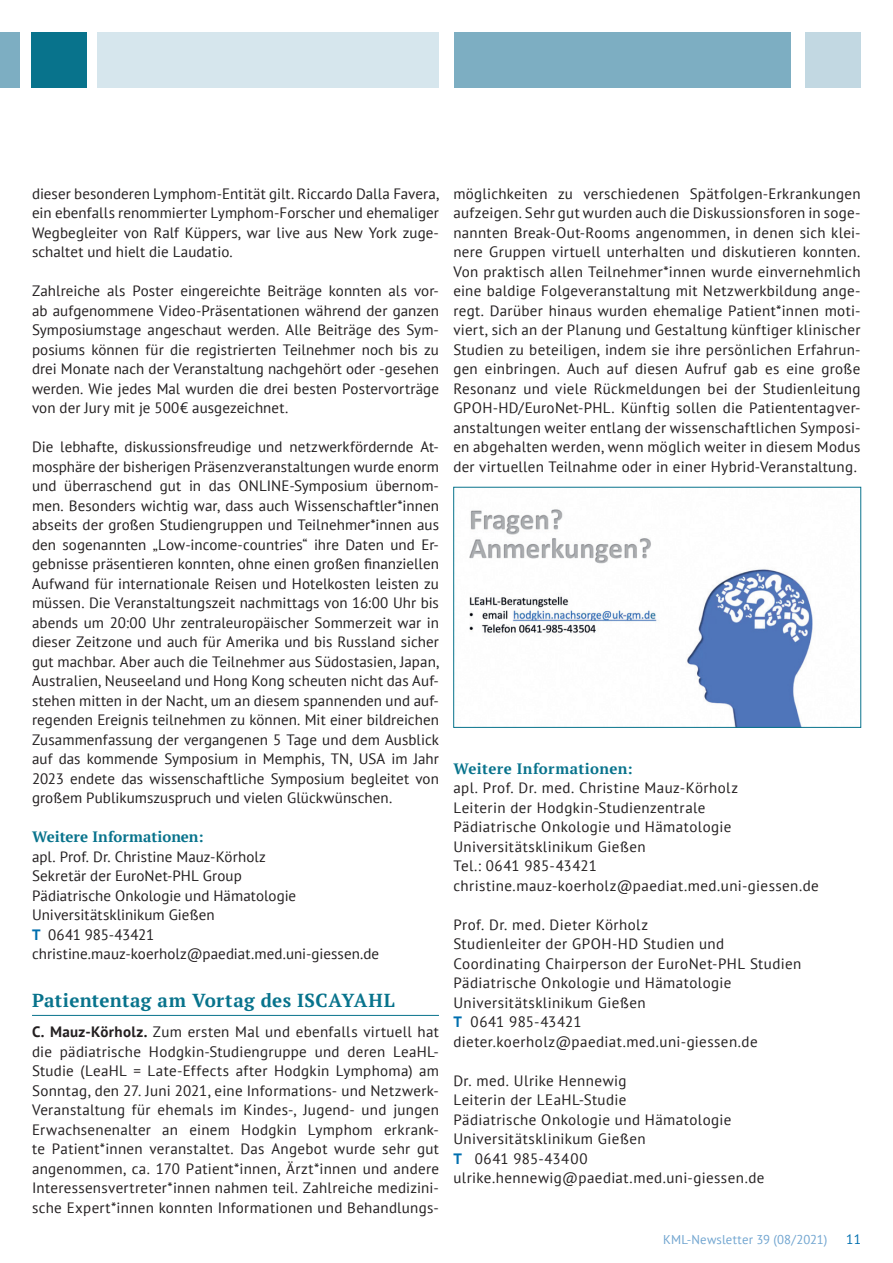
<style>
.page{position:relative;width:893px;height:1263px;background:#fff}
.page>*{position:absolute;margin:0;border:0;box-sizing:border-box;transform-origin:0 0}
.Überschriften_mit_Li{font:700 18.75px "PT Serif";letter-spacing:.015em;color:#08738c}
.NL_BODY_MIT__Einzug{font:15px/19.5px "PT Sans";letter-spacing:.01em;color:#231f20;text-align:justify}
.NL_BODY_OHNE_Einzug{font:15px "PT Sans";letter-spacing:.025em;color:#231f20}
.NL_BODY_OHNE_Einzug-2{font:15px "PT Sans";letter-spacing:.005em;color:#231f20}
.Weitere_Informatione{font:700 15px "PT Serif";letter-spacing:-.005em;color:#08738c}
.Weitere_Informatione-2{font:700 15px "PT Serif";letter-spacing:.015em;color:#08738c}
.NL_BODY_OHNE_Einzug-3{font:15px "PT Sans";letter-spacing:-.02em;color:#231f20}
.t1{font:13.5px "PT Sans";color:#006faf}
.t2{font:12.75px "PT Sans";letter-spacing:.015em;color:#71a5d0}
.s1{font-weight:700;color:#006faf}
.s2{font-weight:700}
</style>
<div class="page">
<hr style="left:32px;top:1015px;width:407px;height:1px;background:#08738c">
<img style="left:469px;top:509px;width:344px;height:217px">
<div style="left:453px;top:487px;width:408px;height:241px;border:1px solid #08738c"></div>
<div style="left:97px;top:32px;width:342px;height:55px;background:#d6e6ed"></div>
<div style="left:0;top:32px;width:20px;height:55px;background:#7daec2"></div>
<div style="left:31px;top:32px;width:55px;height:55px;background:#08738c"></div>
<div style="left:806px;top:32px;width:55px;height:55px;background:#c2d8e2"></div>
<div style="left:454px;top:32px;width:337px;height:55px;background:#7daec2"></div>
<p class="NL_BODY_MIT__Einzug" style="left:32px;top:183px;width:408px">dieser besonderen Lymphom-Entität gilt. Riccardo Dalla Favera, ein ebenfalls renommierter Lymphom-Forscher und ehemaliger Wegbegleiter von Ralf Küppers, war live aus New York zuge&shy;schaltet und hielt die Laudatio.</p>
<p class="NL_BODY_MIT__Einzug" style="left:32px;top:281px;width:408px">Zahlreiche als Poster eingereichte Beiträge konnten als vor&shy;ab aufgenommene Video-Präsentationen während der ganzen Symposiumstage angeschaut werden. Alle Beiträge des Sym&shy;posiums können für die registrierten Teilnehmer noch bis zu drei Monate nach der Veranstaltung nachgehört oder -gesehen werden. Wie jedes Mal wurden die drei besten Postervorträge von der Jury mit je 500€ ausgezeichnet.</p>
<p class="NL_BODY_MIT__Einzug" style="left:32px;top:437px;width:408px">Die lebhafte, diskussionsfreudige und netzwerkfördernde At&shy;mosphäre der bisherigen Präsenzveranstaltungen wurde enorm und überraschend gut in das ONLINE-Symposium übernom&shy;men. Besonders wichtig war, dass auch Wissenschaftler*innen abseits der großen Studiengruppen und Teilnehmer*innen aus den sogenannten „Low-income-countries“ ihre Daten und Er&shy;gebnisse präsentieren konnten, ohne einen großen finanziellen Aufwand für internationale Reisen und Hotelkosten leisten zu müssen. Die Veranstaltungszeit nachmittags von 16:00 Uhr bis abends um 20:00 Uhr zentraleuropäischer Sommerzeit war in dieser Zeitzone und auch für Amerika und bis Russland sicher gut machbar. Aber auch die Teilnehmer aus Südostasien, Japan, Australien, Neuseeland und Hong Kong scheuten nicht das Auf&shy;stehen mitten in der Nacht, um an diesem spannenden und auf&shy;regenden Ereignis teilnehmen zu können. Mit einer bildreichen Zusammenfassung der vergangenen 5 Tage und dem Ausblick auf das kommende Symposium in Memphis, TN, USA im Jahr 2023 endete das wissenschaftliche Symposium begleitet von großem Publikumszuspruch und vielen Glückwünschen.</p>
<p class="Weitere_Informatione" style="left:32px;top:827px;width:173px">Weitere Informationen:</p>
<p class="NL_BODY_OHNE_Einzug-2" style="left:32px;top:847px;width:235px">apl. Prof. Dr. Christine Mauz-Körholz</p>
<p class="NL_BODY_OHNE_Einzug-2" style="left:32px;top:866px;width:211px">Sekretär der EuroNet-PHL Group</p>
<p class="NL_BODY_OHNE_Einzug-2" style="left:32px;top:886px;width:266px">Pädiatrische Onkologie und Hämatologie</p>
<p class="NL_BODY_OHNE_Einzug-2" style="left:32px;top:905px;width:184px">Universitätsklinikum Gießen</p>
<p class="NL_BODY_OHNE_Einzug-3" style="left:32px;top:925px;width:124px"><span class="s1">T</span> 0641 985-43421</p>
<p class="NL_BODY_OHNE_Einzug-2" style="left:32px;top:944px;width:349px">christine.mauz-koerholz@paediat.med.uni-giessen.de</p>
<p class="Überschriften_mit_Li" style="left:32px;top:988px;width:364px">Patiententag am Vortag des ISCAYAHL</p>
<p class="NL_BODY_MIT__Einzug" style="left:32px;top:1022px;width:408px"><span class="s2">C. Mauz-Körholz.</span> Zum ersten Mal und ebenfalls virtuell hat die pädiatrische Hodgkin-Studiengruppe und deren LeaHL-Studie (LeaHL = Late-Effects after Hodgkin Lymphoma) am Sonntag, den 27. Juni 2021, eine Informations- und Netzwerk-Veranstaltung für ehemals im Kindes-, Jugend- und jungen Erwachsenenalter an einem Hodgkin Lymphom erkrank&shy;te Patient*innen veranstaltet. Das Angebot wurde sehr gut angenommen, ca. 170 Patient*innen, Ärzt*innen und andere Interessensvertreter*innen nahmen teil. Zahlreiche medizini&shy;sche Expert*innen konnten Informationen und Behandlungs-</p>
<p class="NL_BODY_MIT__Einzug" style="left:453px;top:183px;width:409px">möglichkeiten zu verschiedenen Spätfolgen-Erkrankungen aufzeigen. Sehr gut wurden auch die Diskussionsforen in soge&shy;nannten Break-Out-Rooms angenommen, in denen sich klei&shy;nere Gruppen virtuell unterhalten und diskutieren konnten.<br>Von praktisch allen Teilnehmer*innen wurde einvernehmlich eine baldige Folgeveranstaltung mit Netzwerkbildung ange&shy;regt. Darüber hinaus wurden ehemalige Patient*innen moti&shy;viert, sich an der Planung und Gestaltung künftiger klinischer Studien zu beteiligen, indem sie ihre persönlichen Erfahrun&shy;gen einbringen. Auch auf diesen Aufruf gab es eine große Resonanz und viele Rückmeldungen bei der Studienleitung GPOH-HD/EuroNet-PHL. Künftig sollen die Patiententagver&shy;anstaltungen weiter entlang der wissenschaftlichen Symposi&shy;en abgehalten werden, wenn möglich weiter in diesem Modus der virtuellen Teilnahme oder in einer Hybrid-Veranstaltung.</p>
<p class="Weitere_Informatione-2" style="left:453px;top:759px;width:181px">Weitere Informationen:</p>
<p class="NL_BODY_OHNE_Einzug" style="left:453px;top:778px;width:286px">apl. Prof. Dr. med. Christine Mauz-Körholz</p>
<p class="NL_BODY_OHNE_Einzug" style="left:453px;top:798px;width:254px">Leiterin der Hodgkin-Studienzentrale</p>
<p class="NL_BODY_OHNE_Einzug" style="left:453px;top:817px;width:280px">Pädiatrische Onkologie und Hämatologie</p>
<p class="NL_BODY_OHNE_Einzug" style="left:453px;top:837px;width:194px">Universitätsklinikum Gießen</p>
<p class="NL_BODY_OHNE_Einzug-2" style="left:453px;top:856px;width:145px">Tel.: 0641 985-43421</p>
<p class="NL_BODY_OHNE_Einzug" style="left:453px;top:876px;width:367px">christine.mauz-koerholz@paediat.med.uni-giessen.de</p>
<p class="NL_BODY_OHNE_Einzug" style="left:453px;top:915px;width:196px">Prof. Dr. med. Dieter Körholz</p>
<p class="NL_BODY_OHNE_Einzug" style="left:453px;top:934px;width:272px">Studienleiter der GPOH-HD Studien und</p>
<p class="NL_BODY_OHNE_Einzug" style="left:453px;top:954px;width:349px">Coordinating Chairperson der EuroNet-PHL Studien</p>
<p class="NL_BODY_OHNE_Einzug" style="left:453px;top:973px;width:280px">Pädiatrische Onkologie und Hämatologie</p>
<p class="NL_BODY_OHNE_Einzug" style="left:453px;top:993px;width:194px">Universitätsklinikum Gießen</p>
<p class="NL_BODY_OHNE_Einzug-2" style="left:453px;top:1012px;width:130px"><span class="s1">T</span> 0641 985-43421</p>
<p class="NL_BODY_OHNE_Einzug" style="left:453px;top:1032px;width:306px">dieter.koerholz@paediat.med.uni-giessen.de</p>
<p class="NL_BODY_OHNE_Einzug" style="left:453px;top:1071px;width:175px">Dr. med. Ulrike Hennewig</p>
<p class="NL_BODY_OHNE_Einzug" style="left:453px;top:1090px;width:174px">Leiterin der LEaHL-Studie</p>
<p class="NL_BODY_OHNE_Einzug" style="left:453px;top:1110px;width:280px">Pädiatrische Onkologie und Hämatologie</p>
<p class="NL_BODY_OHNE_Einzug" style="left:453px;top:1129px;width:194px">Universitätsklinikum Gießen</p>
<p class="NL_BODY_OHNE_Einzug" style="left:453px;top:1149px;width:136px"><span class="s1">T</span> 0641 985-43400</p>
<p class="NL_BODY_OHNE_Einzug" style="left:453px;top:1168px;width:313px">ulrike.hennewig@paediat.med.uni-giessen.de</p>
<p class="t2" style="left:663px;top:1232px;width:166px">KML-Newsletter 39 (08/2021)</p>
<p class="t1" style="left:846px;top:1231px;width:16px">11</p>
</div>
